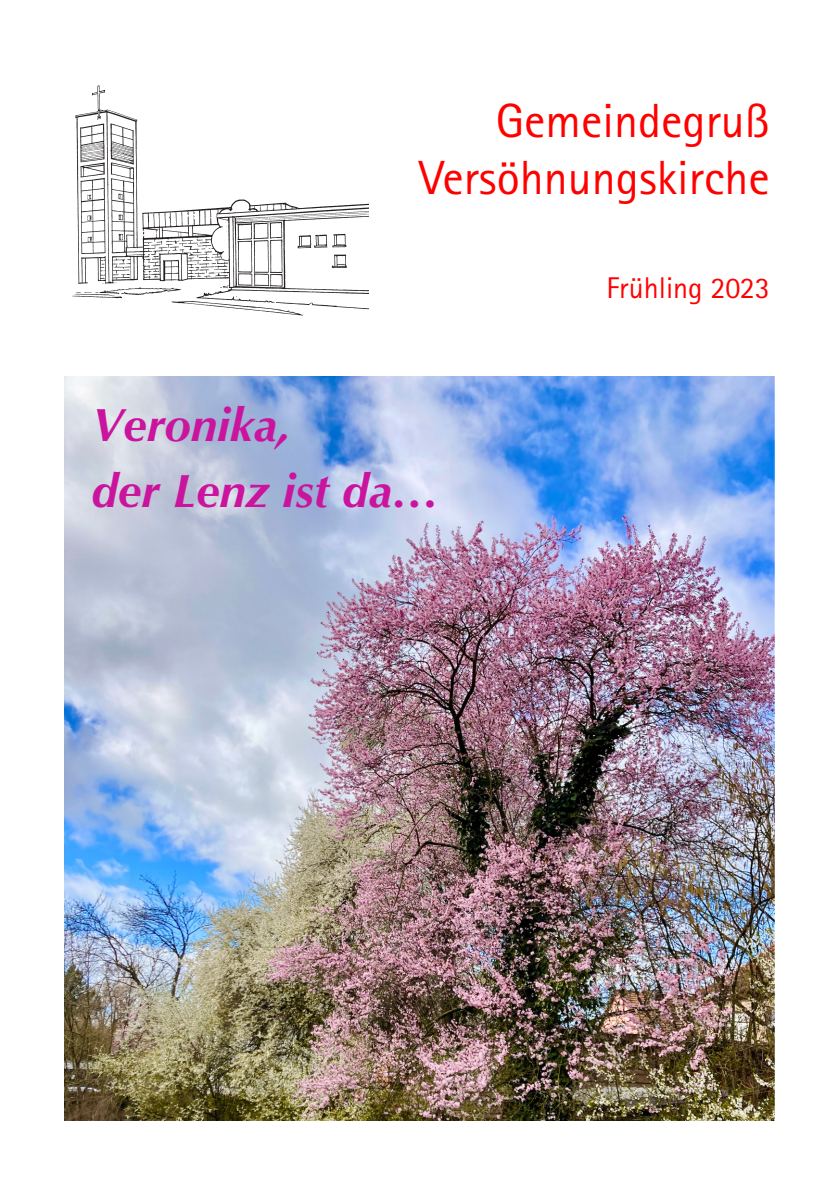
<style>
.page{position:relative;width:840px;height:1191px;background:#fff}
.page>*{position:absolute;margin:0;border:0;box-sizing:border-box;transform-origin:0 0}
.t1{font:48px/57.6px "Rotis Sans Serif";color:#f00;text-align:right}
.t2{font:italic 700 47px/65.8px "Optima";color:#ca149d}
.d__titel-monat{font:30px "Rotis Sans Serif";color:#f00}
</style>
<div class="page">
<img style="left:72px;top:85px;width:297px;height:231px">
<img style="left:65px;top:376px;width:709px;height:744px">
<p class="t1" style="left:419px;top:91px;width:352px">Gemeindegruß<br>Versöhnungskirche</p>
<p class="t2" style="left:92px;top:393px;width:348px">Veronika,<br>der Lenz ist da…</p>
<p class="d__titel-monat" style="left:606px;top:270px;width:165px">Frühling 2023</p>
</div>
